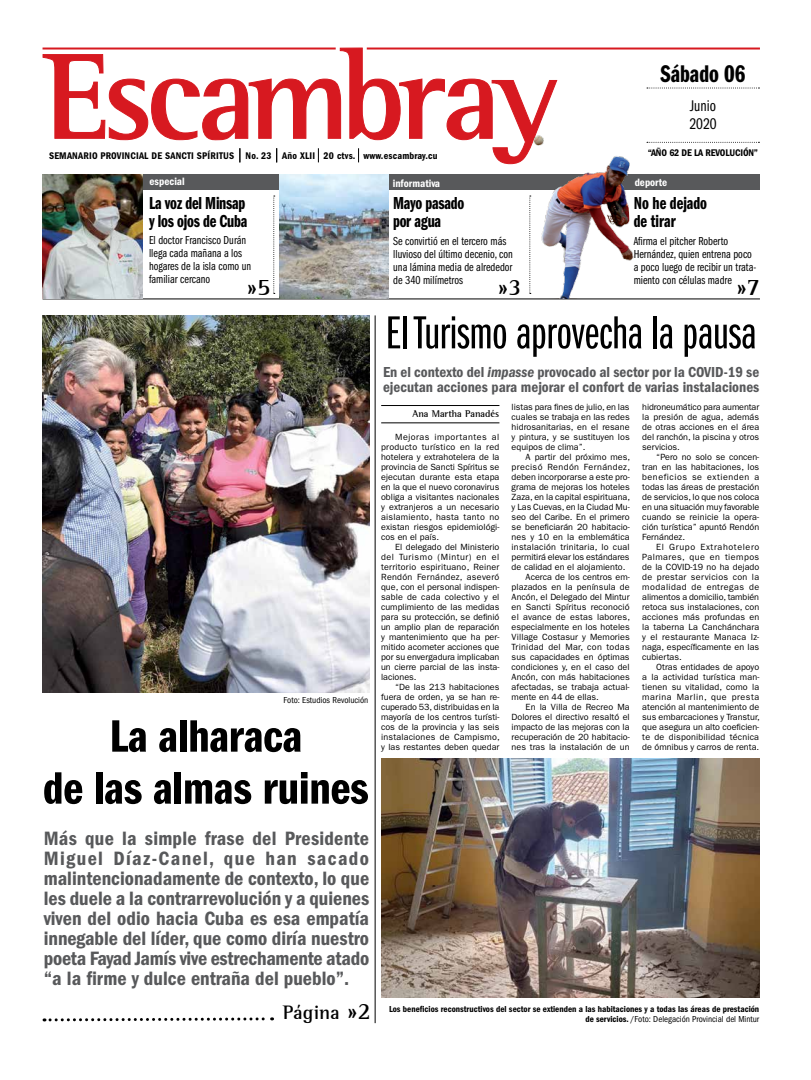
<style>
.page{position:relative;width:811px;height:1080px;background:#fff}
.page>*{position:absolute;margin:0;border:0;box-sizing:border-box;transform-origin:0 0}
.t1{font:48px "ITC Franklin Gothic Std Bk X Cp";color:#000;scale:1.1 1}
.t2{font:47px/52px "ITC Franklin Gothic Std Dm Cp";color:#000;text-align:center;scale:1.1 1}
.t3{font:25px "ITC Franklin Gothic Std Dm Cp";color:#000}
.t4{font:700 24px "AT Rotis Semi Serif";color:#000}
.t5{font:20px/20px "ITC Franklin Gothic Std Dm Cd";letter-spacing:-.01em;color:#58595b;text-align:justify}
.t6{font:700 20px "AT Rotis Semi Serif";color:#000}
.t7{font:18px/18px "ITC Franklin Gothic Std Dm Cp";letter-spacing:-.015em;color:#000}
.t8{font:16px/18px "ITC Franklin Gothic Std Bk Cp";color:#000}
.t9{font:15px/15px "ITC Franklin Gothic Std Dm Cd";color:#58595b}
.t10{font:12px/13px "ITC Franklin Gothic Std Bk Cp";color:#000}
.t11{font:11px "ITC Franklin Gothic Std Dm Cd";color:#fff}
.t12{font:10px "ITC Franklin Gothic Std Dm Cd";letter-spacing:.02em;color:#000}
.t13{font:10px "ITC Franklin Gothic Std Dm Cd";letter-spacing:-.015em;color:#000}
.t14{font:700 10px "AT Rotis Semi Serif";color:#000}
.t15{font:9px/10px "ITC Franklin Gothic Std";color:#000;text-align:justify}
.t16{font:9px "ITC Franklin Gothic Std Dm Cd";color:#000}
.t17{font:condensed 9px "ITC Franklin Gothic Std";color:#000}
.t18{font:9px "ITC Franklin Gothic Std";letter-spacing:.02em;color:#000}
.t19{font:9px "ITC Franklin Gothic Std";letter-spacing:.04em;color:#000}
.t20{font:9px "ITC Franklin Gothic Std";letter-spacing:.03em;color:#000}
.s1{font-size:24px}
.s2{font-family:"ITC Franklin Gothic Std Dm Cd It"}
.s3{font-family:"ITC Franklin Gothic Std Dm Cd";font-stretch:normal}
</style>
<div class="page">
<hr style="left:381px;top:405px;width:118px;height:1px;background:#000">
<hr style="left:381px;top:422px;width:118px;height:1px;background:#000">
<div style="left:43px;top:174px;width:717px;height:16px;background:#58595b"></div>
<svg style="left:668px;top:142px;width:91px;height:1px"></svg>
<svg style="left:647px;top:88px;width:112px;height:1px"></svg>
<hr style="left:43px;top:298px;width:717px;height:1px;background:#000">
<img style="left:43px;top:174px;width:100px;height:124px">
<svg style="left:529px;top:196px;width:1px;height:98px"></svg>
<svg style="left:273px;top:196px;width:2px;height:98px"></svg>
<svg style="left:42px;top:47px;width:516px;height:118px"></svg>
<hr style="left:367px;top:48px;width:393px;height:2px;background:#d71920">
<hr style="left:43px;top:48px;width:293px;height:2px;background:#d71920">
<img style="left:279px;top:174px;width:109px;height:124px">
<img style="left:43px;top:315px;width:326px;height:377px">
<svg style="left:44px;top:1017px;width:228px;height:5px"></svg>
<hr style="left:375px;top:315px;width:1px;height:708px;background:#000">
<img style="left:381px;top:758px;width:379px;height:239px">
<img style="left:530px;top:91px;width:138px;height:208px">
<p class="t12" style="left:49px;top:150px;width:25px">semanario</p>
<p class="t12" style="left:101px;top:150px;width:11px">provincial</p>
<p class="t12" style="left:151px;top:150px;width:288px">de sancti spíritus No. 23 Año XLII 20 ctvs. www.escambray.cu</p>
<h3 class="t3" style="left:660px;top:60px;width:86px">Sábado 06</h3>
<h3 class="t8" style="left:689px;top:97px;width:29px">Junio<br>2020</h3>
<p class="t13" style="left:648px;top:147px;width:112px">“AÑO 62 DE LA REVOLUCIÓN”</p>
<p class="t11" style="left:150px;top:175px;width:37px">especial</p>
<p class="t11" style="left:393px;top:177px;width:49px">informativa</p>
<p class="t11" style="left:634px;top:176px;width:34px">deporte</p>
<h3 class="t7" style="left:149px;top:194px;width:100px">La voz del Minsap y los ojos de Cuba</h3>
<h3 class="t10" style="left:149px;top:234px;width:104px">El doctor Francisco Durán llega cada mañana a los hogares de la isla como un familiar cercano</h3>
<h3 class="t4" style="left:247px;top:273px;width:25px">»5</h3>
<p class="t17" style="left:284px;top:695px;width:86px">Foto: Estudios Revolución</p>
<h2 class="t2" style="left:43px;top:711px;width:297px">La alharaca<br>de las almas ruines</h2>
<p class="t5" style="left:44px;top:828px;width:327px">Más que la simple frase del Presidente Miguel Díaz-Canel, que han sacado malintencionadamente de contexto, lo que les duele a la contrarrevolución y a quienes viven del odio hacia Cuba es esa empatía innegable del líder, que como diría nuestro poeta Fayad Jamís vive estrechamente atado “a la firme y dulce entraña del pueblo”.</p>
<h3 class="t6" style="left:283px;top:1000px;width:89px">Página <span class="s1">»2</span></h3>
<h3 class="t7" style="left:393px;top:195px;width:73px">Mayo pasado por agua</h3>
<h3 class="t7" style="left:633px;top:195px;width:75px">No he dejado de tirar</h3>
<h3 class="t10" style="left:393px;top:235px;width:121px">Se convirtió en el tercero más lluvioso del último decenio, con una lámina media de alrededor de 340 milímetros</h3>
<h3 class="t4" style="left:498px;top:273px;width:25px">»3</h3>
<h3 class="t10" style="left:633px;top:235px;width:124px">Afirma el pitcher Roberto<br>Hernández, quien entrena poco a poco luego de recibir un trata&shy;miento con células madre</h3>
<h3 class="t4" style="left:736px;top:273px;width:25px">»7</h3>
<h1 class="t1" style="left:385px;top:308px;width:339px">El Turismo aprovecha la pausa</h1>
<h3 class="t9" style="left:383px;top:365px;width:378px">En el contexto del <span class="s2">impasse</span> provocado al sector por la COVID-19 se ejecutan acciones para mejorar el confort de varias instalaciones</h3>
<p class="t14" style="left:412px;top:408px;width:88px">Ana Martha Panadés</p>
<p class="t15" style="left:381px;top:432px;width:120px;text-indent:14px">Mejoras importantes al producto turístico en la red hotelera y extrahotelera de la provincia de Sancti Spíritus se ejecutan durante esta etapa en la que el nuevo coronavirus obliga a visitantes nacionales y extranjeros a un necesario aislamiento, hasta tanto no existan riesgos epidemiológi&shy;cos en el país.</p>
<p class="t15" style="left:381px;top:542px;width:120px;text-indent:14px">El delegado del Ministerio del Turismo (Mintur) en el territorio espirituano, Reiner Rendón Fernández, aseveró que, con el personal indispen&shy;sable de cada colectivo y el cumplimiento de las medidas para su protección, se definió un amplio plan de reparación y mantenimiento que ha per&shy;mitido acometer acciones que por su envergadura implicaban un cierre parcial de las insta&shy;laciones.</p>
<p class="t15" style="left:381px;top:682px;width:120px;text-indent:14px">“De las 213 habitaciones fuera de orden, ya se han re&shy;cuperado 53, distribuidas en la mayoría de los centros turísti&shy;cos de la provincia y las seis instalaciones de Campismo, y las restantes deben quedar</p>
<p class="t15" style="left:511px;top:402px;width:119px">listas para fines de julio, en las cuales se trabaja en las redes hidrosanitarias, en el resane y pintura, y se sustituyen los equipos de clima”.</p>
<p class="t15" style="left:525px;top:452px;width:106px">A partir del próximo mes,</p>
<p class="t19" style="left:511px;top:462px;width:120px">precisó Rendón Fernández,</p>
<p class="t15" style="left:511px;top:472px;width:120px">deben incorporarse a este pro-</p>
<p class="t15" style="left:511px;top:482px;width:120px">grama de mejoras los hoteles</p>
<p class="t15" style="left:511px;top:492px;width:120px">Zaza, en la capital espirituana,</p>
<p class="t15" style="left:511px;top:502px;width:120px">y Las Cuevas, en la Ciudad Mu-</p>
<p class="t15" style="left:511px;top:512px;width:119px">seo del Caribe. En el primero</p>
<p class="t15" style="left:511px;top:522px;width:120px">se beneficiarán 20 habitacio-</p>
<p class="t15" style="left:511px;top:532px;width:120px">nes y 10 en la emblemática</p>
<p class="t18" style="left:511px;top:542px;width:119px">instalación trinitaria, lo cual</p>
<p class="t15" style="left:511px;top:552px;width:119px">permitirá elevar los estándares</p>
<p class="t15" style="left:511px;top:562px;width:115px">de calidad en el alojamiento.</p>
<p class="t15" style="left:525px;top:572px;width:106px">Acerca de los centros em-</p>
<p class="t15" style="left:511px;top:582px;width:120px">plazados en la península de</p>
<p class="t15" style="left:511px;top:592px;width:120px">Ancón, el Delegado del Mintur</p>
<p class="t15" style="left:511px;top:602px;width:119px">en Sancti Spíritus reconoció</p>
<p class="t18" style="left:511px;top:612px;width:120px">el avance de estas labores,</p>
<p class="t15" style="left:511px;top:622px;width:120px">especialmente en los hoteles</p>
<p class="t15" style="left:511px;top:632px;width:120px">Village Costasur y Memories</p>
<p class="t20" style="left:511px;top:642px;width:119px">Trinidad del Mar, con todas</p>
<p class="t15" style="left:511px;top:652px;width:119px">sus capacidades en óptimas</p>
<p class="t15" style="left:511px;top:662px;width:119px">condiciones y, en el caso del</p>
<p class="t15" style="left:511px;top:672px;width:120px">Ancón, con más habitaciones</p>
<p class="t15" style="left:511px;top:682px;width:119px">afectadas, se trabaja actual-</p>
<p class="t15" style="left:511px;top:692px;width:89px">mente en 44 de ellas.</p>
<p class="t15" style="left:525px;top:702px;width:105px">En la Villa de Recreo Ma</p>
<p class="t15" style="left:511px;top:712px;width:120px">Dolores el directivo resaltó el</p>
<p class="t15" style="left:511px;top:722px;width:119px">impacto de las mejoras con la</p>
<p class="t15" style="left:511px;top:732px;width:119px">recuperación de 20 habitacio-</p>
<p class="t15" style="left:511px;top:742px;width:119px">nes tras la instalación de un</p>
<p class="t15" style="left:642px;top:402px;width:118px">hidroneumático para aumentar la presión de agua, además de otras acciones en el área del ranchón, la piscina y otros servicios.</p>
<p class="t15" style="left:642px;top:452px;width:118px;text-indent:14px">“Pero no solo se concen&shy;tran en las habitaciones, los beneficios se extienden a todas las áreas de prestación de servicios, lo que nos coloca en una situación muy favorable cuando se reinicie la opera&shy;ción turística” apuntó Rendón Fernández.</p>
<p class="t15" style="left:642px;top:542px;width:119px;text-indent:14px">El Grupo Extrahotelero Palmares, que en tiempos de la COVID-19 no ha dejado de prestar servicios con la modalidad de entregas de alimentos a domicilio, también retoca sus instalaciones, con acciones más profundas en la taberna La Canchánchara y el restaurante Manaca Iz&shy;naga, específicamente en las cubiertas.</p>
<p class="t15" style="left:642px;top:662px;width:119px;text-indent:14px">Otras entidades de apoyo a la actividad turística man&shy;tienen su vitalidad, como la marina Marlin, que presta atención al mantenimiento de sus embarcaciones y Transtur, que asegura un alto coeficien&shy;te de disponibilidad técnica de ómnibus y carros de renta.</p>
<p class="t16" style="left:389px;top:1004px;width:372px">Los beneficios reconstructivos del sector se extienden a las habitaciones y a todas las áreas de prestación</p>
<p class="t17" style="left:585px;top:1014px;width:175px"><span class="s3">de servicios.</span> /Foto: Delegación Provincial del Mintur</p>
</div>
